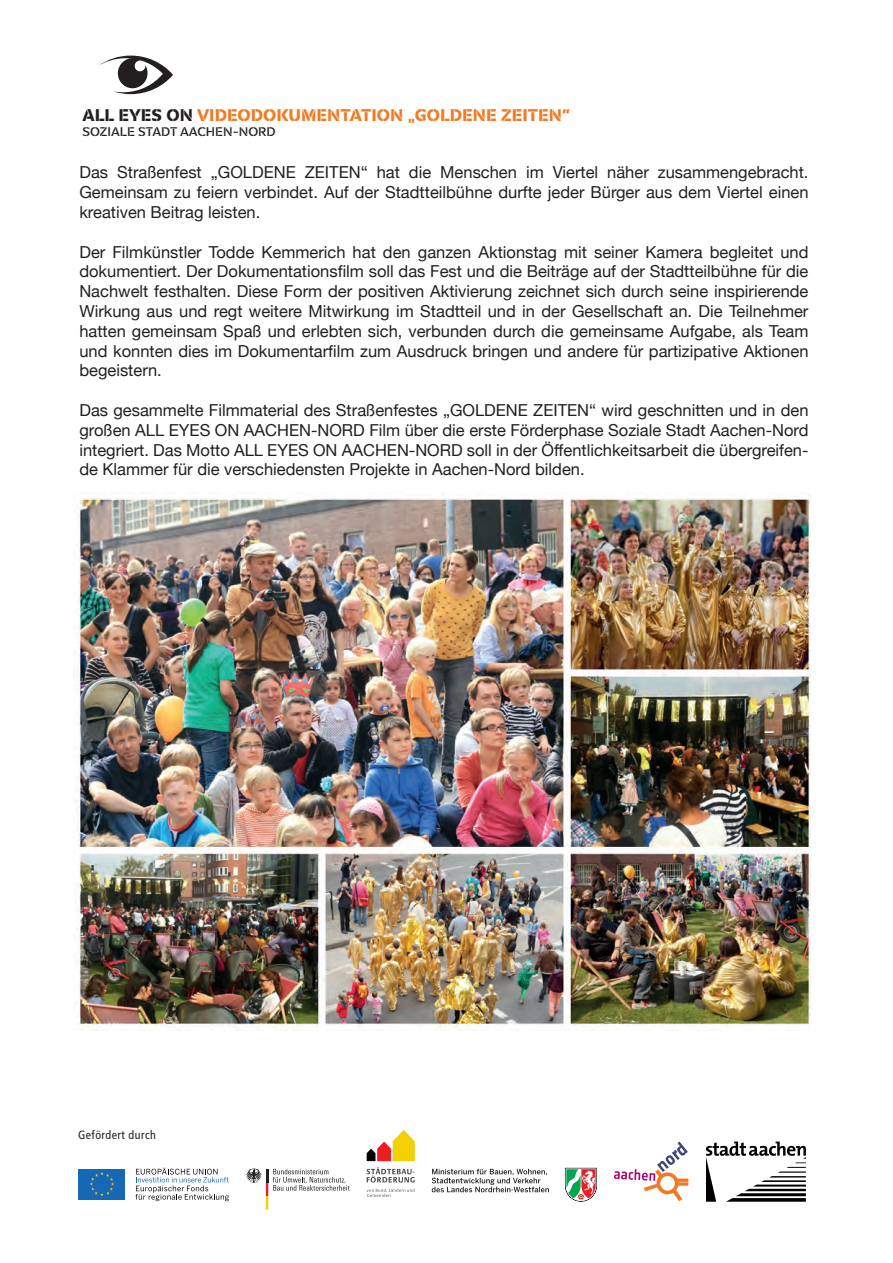
<style>
.page{position:relative;width:893px;height:1263px;background:#fff}
.page>*{position:absolute;margin:0;border:0;box-sizing:border-box;transform-origin:0 0}
.t1{font:17.4px "Global Bold Stencil";color:#f47921}
.t2{font:16.5px/19.8px "Helvetica Neue";color:#231f20;text-align:justify}
.t3{font:12.9px "Global Medium Stencil";color:#231f20}
.t4{font:12px "Transit";color:#231f20}
.s1{color:#231f20}
</style>
<div class="page">
<svg style="left:246px;top:1168px;width:104px;height:41px"></svg>
<div style="left:79px;top:1169px;width:46px;height:30px;background:#1768b4"></div>
<svg style="left:90px;top:1172px;width:24px;height:24px"></svg>
<svg style="left:135px;top:1168px;width:94px;height:33px"></svg>
<svg style="left:367px;top:1130px;width:48px;height:31px"></svg>
<svg style="left:367px;top:1189px;width:47px;height:8px"></svg>
<svg style="left:367px;top:1167px;width:48px;height:15px"></svg>
<svg style="left:432px;top:1169px;width:117px;height:23px"></svg>
<svg style="left:565px;top:1168px;width:32px;height:34px"></svg>
<svg style="left:706px;top:1141px;width:100px;height:61px"></svg>
<svg style="left:614px;top:1141px;width:74px;height:60px"></svg>
<svg style="left:99px;top:56px;width:74px;height:38px"></svg>
<img style="left:75px;top:493px;width:736px;height:537px">
<p class="t1" style="left:83px;top:105px;width:489px"><span class="s1">ALL EYES ON</span> VIDEODOKUMENTATION „GOLDENE ZEITEN“</p>
<p class="t3" style="left:83px;top:125px;width:195px">SOZIALE STADT AACHEN-NORD</p>
<p class="t2" style="left:79px;top:163px;width:731px">Das Straßenfest „GOLDENE ZEITEN“ hat die Menschen im Viertel näher zusammengebracht.<br>Gemeinsam zu feiern verbindet. Auf der Stadtteilbühne durfte jeder Bürger aus dem Viertel einen kreativen Beitrag leisten.</p>
<p class="t2" style="left:79px;top:243px;width:731px">Der Filmkünstler Todde Kemmerich hat den ganzen Aktionstag mit seiner Kamera begleitet und dokumentiert. Der Dokumentationsfilm soll das Fest und die Beiträge auf der Stadtteilbühne für die Nachwelt festhalten. Diese Form der positiven Aktivierung zeichnet sich durch seine inspirierende Wirkung aus und regt weitere Mitwirkung im Stadtteil und in der Gesellschaft an. Die Teilnehmer hatten gemeinsam Spaß und erlebten sich, verbunden durch die gemeinsame Aufgabe, als Team und konnten dies im Dokumentarfilm zum Ausdruck bringen und andere für partizipative Aktionen begeistern.</p>
<p class="t2" style="left:79px;top:401px;width:731px">Das gesammelte Filmmaterial des Straßenfestes „GOLDENE ZEITEN“ wird geschnitten und in den großen ALL EYES ON AACHEN-NORD Film über die erste Förderphase Soziale Stadt Aachen-Nord integriert. Das Motto ALL EYES ON AACHEN-NORD soll in der Öffentlichkeitsarbeit die übergreifen&shy;de Klammer für die verschiedensten Projekte in Aachen-Nord bilden.</p>
<p class="t4" style="left:78px;top:1128px;width:80px">Gefördert durch</p>
</div>
